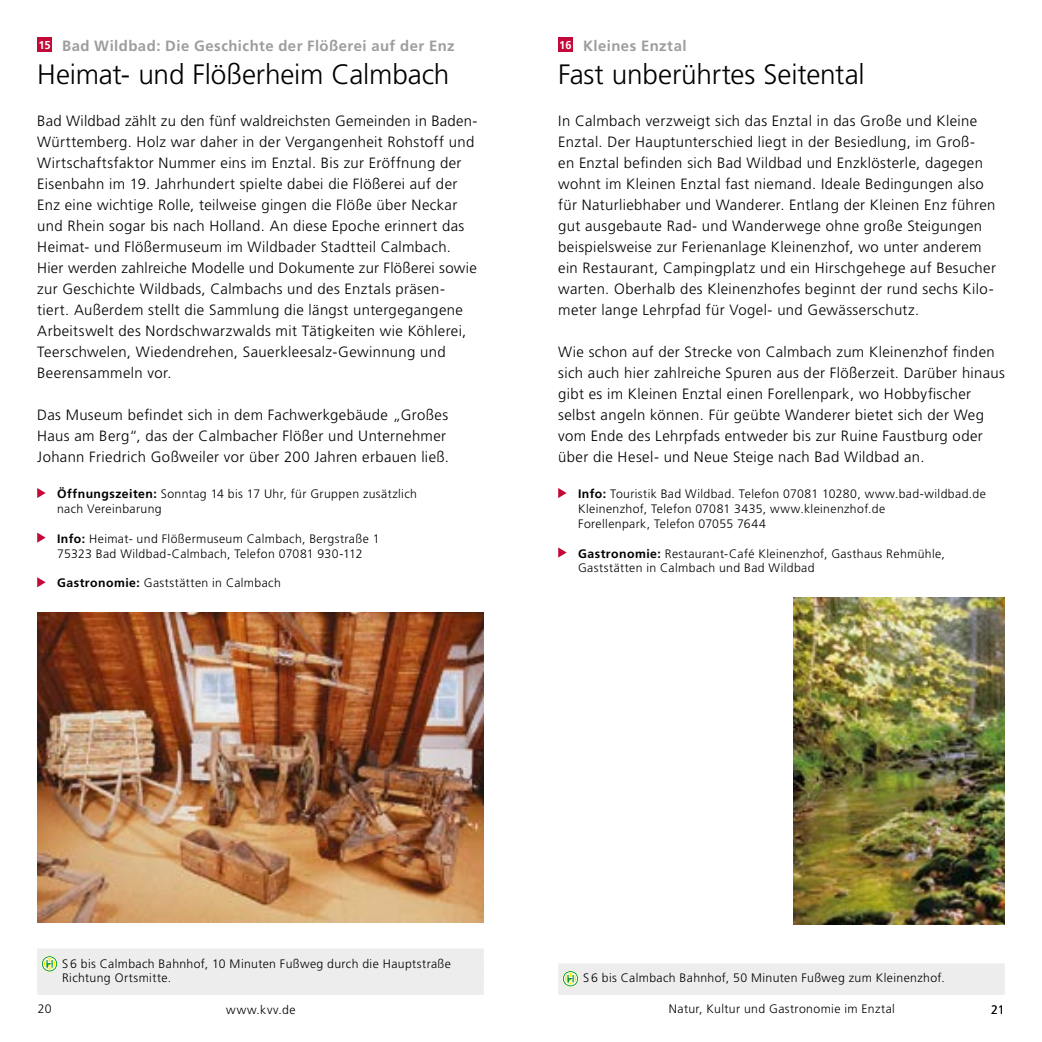
<style>
.page{position:relative;width:1042px;height:1042px;background:#fff}
.page>*{position:absolute;margin:0;border:0;box-sizing:border-box;transform-origin:0 0}
.t1{font:300 28px "Frutiger LT Std";letter-spacing:-.005em;color:#000}
.t2{font:300 14.88px/21px "Frutiger LT Std";letter-spacing:.025em;color:#000}
.t3{font:700 14.88px "Frutiger LT Std";letter-spacing:.03em;color:#9d9d9c}
.t4{font:300 12.25px/14.9px "Frutiger LT Std";letter-spacing:.03em;color:#000}
.t5{font:700 11.38px "Frutiger LT Std";color:#fff}
.s1{font-weight:700}
</style>
<div class="page">
<svg style="left:37px;top:488px;width:9px;height:10px"></svg>
<svg style="left:37px;top:532px;width:9px;height:11px"></svg>
<svg style="left:37px;top:577px;width:9px;height:10px"></svg>
<div style="left:37px;top:948px;width:447px;height:32px;background:#ededed"></div>
<div style="left:37px;top:963px;width:447px;height:32px;background:#ededed"></div>
<svg style="left:41px;top:955px;width:17px;height:17px"></svg>
<div style="left:37px;top:37px;width:15px;height:15px;background:#c30937"></div>
<img style="left:37px;top:613px;width:447px;height:310px">
<svg style="left:558px;top:488px;width:9px;height:10px"></svg>
<svg style="left:558px;top:547px;width:9px;height:10px"></svg>
<div style="left:558px;top:963px;width:447px;height:32px;background:#ededed"></div>
<svg style="left:562px;top:970px;width:17px;height:17px"></svg>
<div style="left:558px;top:37px;width:15px;height:15px;background:#c30937"></div>
<img style="left:794px;top:598px;width:211px;height:326px">
<p class="t3" style="left:62px;top:37px;width:394px">Bad Wildbad: Die Geschichte der Flößerei auf der Enz</p>
<h1 class="t1" style="left:37px;top:59px;width:414px">Heimat- und Flößerheim Calmbach</h1>
<p class="t2" style="left:37px;top:111px;width:442px">Bad Wildbad zählt zu den fünf waldreichsten Gemeinden in Baden-Württemberg. Holz war daher in der Vergangenheit Rohstoff und Wirtschaftsfaktor Nummer eins im Enztal. Bis zur Eröffnung der Eisenbahn im 19. Jahrhundert spielte dabei die Flößerei auf der Enz eine wichtige Rolle, teilweise gingen die Flöße über Neckar und Rhein sogar bis nach Holland. An diese Epoche erinnert das Heimat- und Flößermuseum im Wildbader Stadtteil Calmbach.<br>Hier werden zahlreiche Modelle und Dokumente zur Flößerei sowie zur Geschichte Wildbads, Calmbachs und des Enztals präsen&shy;tiert. Außerdem stellt die Sammlung die längst untergegangene Arbeitswelt des Nordschwarzwalds mit Tätigkeiten wie Köhlerei, Teerschwelen, Wiedendrehen, Sauerkleesalz-Gewinnung und Beerensammeln vor.</p>
<p class="t2" style="left:37px;top:405px;width:413px">Das Museum befindet sich in dem Fachwerkgebäude „Großes<br>Haus am Berg“, das der Calmbacher Flößer und Unternehmer<br>Johann Friedrich Goßweiler vor über 200 Jahren erbauen ließ.</p>
<p class="t4" style="left:57px;top:486px;width:361px"><span class="s1">Öffnungszeiten:</span> Sonntag 14 bis 17 Uhr, für Gruppen zusätzlich nach Vereinbarung</p>
<p class="t4" style="left:57px;top:531px;width:324px"><span class="s1">Info:</span> Heimat- und Flößermuseum Calmbach, Bergstraße 1<br>75323 Bad Wildbad-Calmbach, Telefon 07081 930-112</p>
<p class="t4" style="left:57px;top:576px;width:225px"><span class="s1">Gastronomie:</span> Gaststätten in Calmbach</p>
<p class="t5" style="left:38px;top:38px;width:14px">15</p>
<p class="t3" style="left:583px;top:37px;width:105px">Kleines Enztal</p>
<h1 class="t1" style="left:558px;top:59px;width:308px">Fast unberührtes Seitental</h1>
<p class="t2" style="left:558px;top:111px;width:439px">In Calmbach verzweigt sich das Enztal in das Große und Kleine Enztal. Der Hauptunterschied liegt in der Besiedlung, im Groß-<br>en Enztal befinden sich Bad Wildbad und Enzklösterle, dagegen wohnt im Kleinen Enztal fast niemand. Ideale Bedingungen also für Naturliebhaber und Wanderer. Entlang der Kleinen Enz führen gut ausgebaute Rad- und Wanderwege ohne große Steigungen beispielsweise zur Ferienanlage Kleinenzhof, wo unter anderem ein Restaurant, Campingplatz und ein Hirschgehege auf Besucher warten. Oberhalb des Kleinenzhofes beginnt der rund sechs Kilo&shy;meter lange Lehrpfad für Vogel- und Gewässerschutz.</p>
<p class="t2" style="left:558px;top:342px;width:448px">Wie schon auf der Strecke von Calmbach zum Kleinenzhof finden sich auch hier zahlreiche Spuren aus der Flößerzeit. Darüber hinaus gibt es im Kleinen Enztal einen Forellenpark, wo Hobbyfischer selbst angeln können. Für geübte Wanderer bietet sich der Weg vom Ende des Lehrpfads entweder bis zur Ruine Faustburg oder über die Hesel- und Neue Steige nach Bad Wildbad an.</p>
<p class="t4" style="left:578px;top:486px;width:409px"><span class="s1">Info:</span> Touristik Bad Wildbad. Telefon 07081 10280, www.bad-wildbad.de<br>Kleinenzhof, Telefon 07081 3435, www.kleinenzhof.de<br>Forellenpark, Telefon 07055 7644</p>
<p class="t4" style="left:578px;top:546px;width:368px"><span class="s1">Gastronomie:</span> Restaurant-Café Kleinenzhof, Gasthaus Rehmühle,<br>Gaststätten in Calmbach und Bad Wildbad</p>
<p class="t5" style="left:559px;top:38px;width:14px">16</p>
<p class="t4" style="left:62px;top:956px;width:390px">S 6 bis Calmbach Bahnhof, 10 Minuten Fußweg durch die Hauptstraße<br>Richtung Ortsmitte.</p>
<p class="t4" style="left:38px;top:1002px;width:15px">20</p>
<p class="t4" style="left:226px;top:1002px;width:71px">www.kvv.de</p>
<p class="t4" style="left:583px;top:971px;width:363px">S 6 bis Calmbach Bahnhof, 50 Minuten Fußweg zum Kleinenzhof.</p>
<p class="t4" style="left:669px;top:1002px;width:228px">Natur, Kultur und Gastronomie im Enztal</p>
<p class="t4" style="left:991px;top:1002px;width:15px">21</p>
</div>
